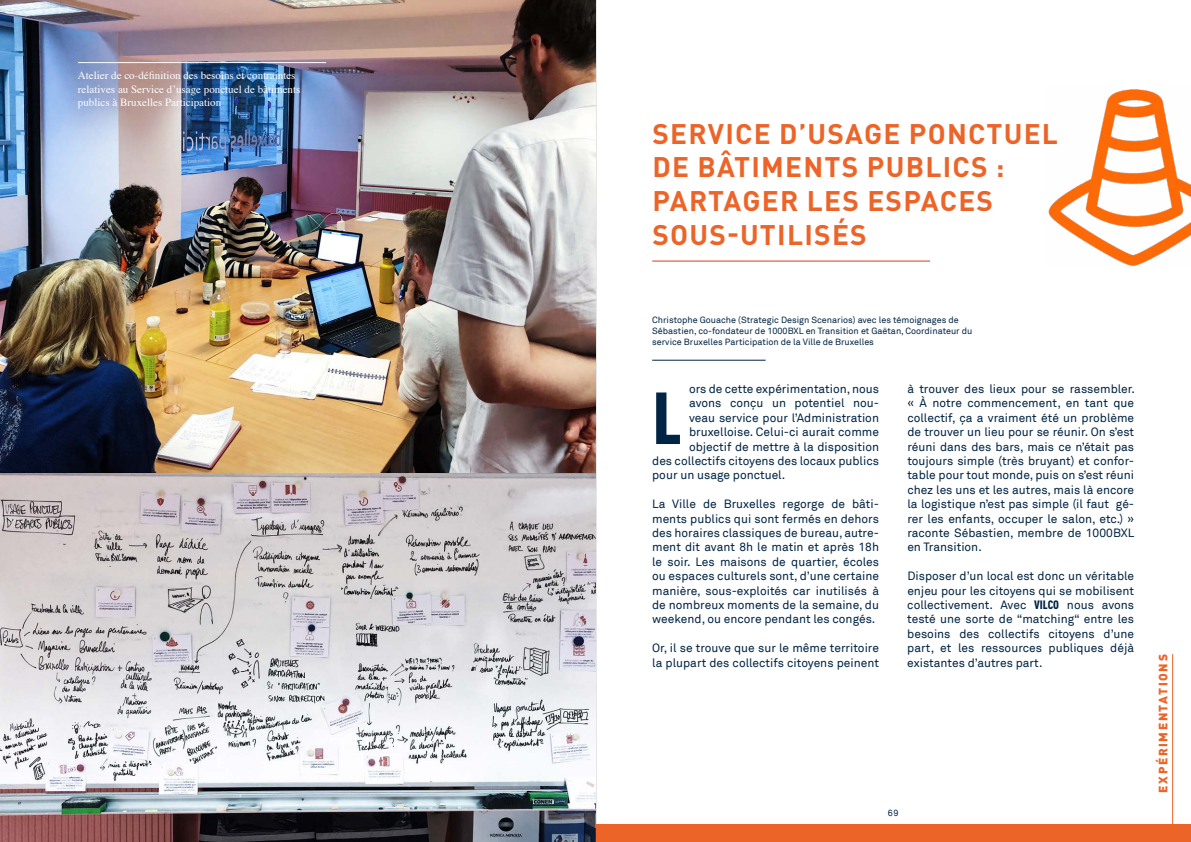
<style>
.page{position:relative;width:1191px;height:842px;background:#fff}
.page>*{position:absolute;margin:0;border:0;box-sizing:border-box;transform-origin:0 0}
.t1{font:900 72.4px "DIN Cond";color:#002444}
.t2{font:700 28px/33.6px "DIN Pro";letter-spacing:.045em;color:#ec6428}
.t3{font:12px/14.4px "Akkurat";color:#002444;text-align:justify}
.t4{font:900 12px "DIN Pro";letter-spacing:.13em;color:#ec6428}
.t5{font:11px/13.2px "Times";color:#fff}
.t6{font:9px/10.8px "Akkurat";color:#002444}
.s1{font-family:"DIN Cond";font-weight:900}
</style>
<div class="page">
<hr style="left:595px;top:0;width:1px;height:842px;background:#3c3c3b">
<div style="left:0;top:825px;width:1191px;height:17px;background:#ec6428"></div>
<img style="left:0;top:473px;width:595px;height:369px">
<img style="left:0;top:0;width:595px;height:473px">
<hr style="left:78px;top:62px;width:248px;height:1px;background:#fff">
<hr style="left:652px;top:261px;width:278px;height:1px;background:#d53d1a">
<hr style="left:1172px;top:654px;width:1px;height:171px;background:#ec6428">
<img style="left:1048px;top:89px;width:143px;height:177px">
<hr style="left:652px;top:360px;width:113px;height:1px;background:#002444">
<p class="t5" style="left:78px;top:68px;width:224px">Atelier de co-définition des besoins et contraintes relatives au Service d’usage ponctuel de bâtiments publics à Bruxelles Participation</p>
<h2 class="t2" style="left:652px;top:113px;width:407px">SERVICE D’USAGE PONCTUEL<br>DE BÂTIMENTS PUBLICS :<br>PARTAGER LES ESPACES<br>SOUS-UTILISÉS</h2>
<p class="t6" style="left:652px;top:315px;width:322px">Christophe Gouache (Strategic Design Scenarios) avec les témoignages de<br>Sébastien, co-fondateur de 1000BXL en Transition et Gaëtan, Coordinateur du service Bruxelles Participation de la Ville de Bruxelles</p>
<p class="t3" style="left:689px;top:382px;width:191px">ors de cette expérimentation,nous</p>
<p class="t3" style="left:689px;top:396px;width:191px">avons conçu un potentiel nou-</p>
<p class="t3" style="left:689px;top:411px;width:191px">veau service pour l’Administration</p>
<p class="t3" style="left:689px;top:425px;width:191px">bruxelloise. Celui-ci aurait comme</p>
<p class="t3" style="left:689px;top:439px;width:191px">objectif de mettre à la disposition</p>
<p class="t3" style="left:652px;top:454px;width:228px">des collectifs citoyens des locaux publics</p>
<p class="t3" style="left:652px;top:468px;width:135px">pour un usage ponctuel.</p>
<p class="t3" style="left:652px;top:497px;width:228px">La Ville de Bruxelles regorge de bâti&shy;ments publics qui sont fermés en dehors des horaires classiques de bureau, autre&shy;ment dit avant 8h le matin et après 18h le soir. Les maisons de quartier, écoles ou espaces culturels sont, d’une certaine manière, sous-exploités car inutilisés à de nombreux moments de la semaine, du weekend, ou encore pendant les congés.</p>
<p class="t3" style="left:652px;top:641px;width:228px">Or, il se trouve que sur le même territoire la plupart des collectifs citoyens peinent</p>
<h1 class="t1" style="left:652px;top:373px;width:31px">L</h1>
<p class="t3" style="left:907px;top:382px;width:229px">à trouver des lieux pour se rassembler. « À notre commencement, en tant que collectif, ça a vraiment été un problème de trouver un lieu pour se réunir. On s’est réuni dans des bars, mais ce n’était pas toujours simple (très bruyant) et confor&shy;table pour tout monde, puis on s’est réuni chez les uns et les autres, mais là encore la logistique n’est pas simple (il faut gé&shy;rer les enfants, occuper le salon, etc.) » raconte Sébastien, membre de 1000BXL en Transition.</p>
<p class="t3" style="left:907px;top:569px;width:228px">Disposer d’un local est donc un véritable enjeu pour les citoyens qui se mobilisent collectivement. Avec <span class="s1">VILCO</span> nous avons testé une sorte de “matching“ entre les besoins des collectifs citoyens d’une part, et les ressources publiques déjà existantes d’autres part.</p>
<p class="t6" style="left:888px;top:808px;width:12px">69</p>
<p class="t4" style="left:1152px;top:793px;width:140px;rotate:-90deg">EXPÉRIMENTATIONS</p>
</div>
